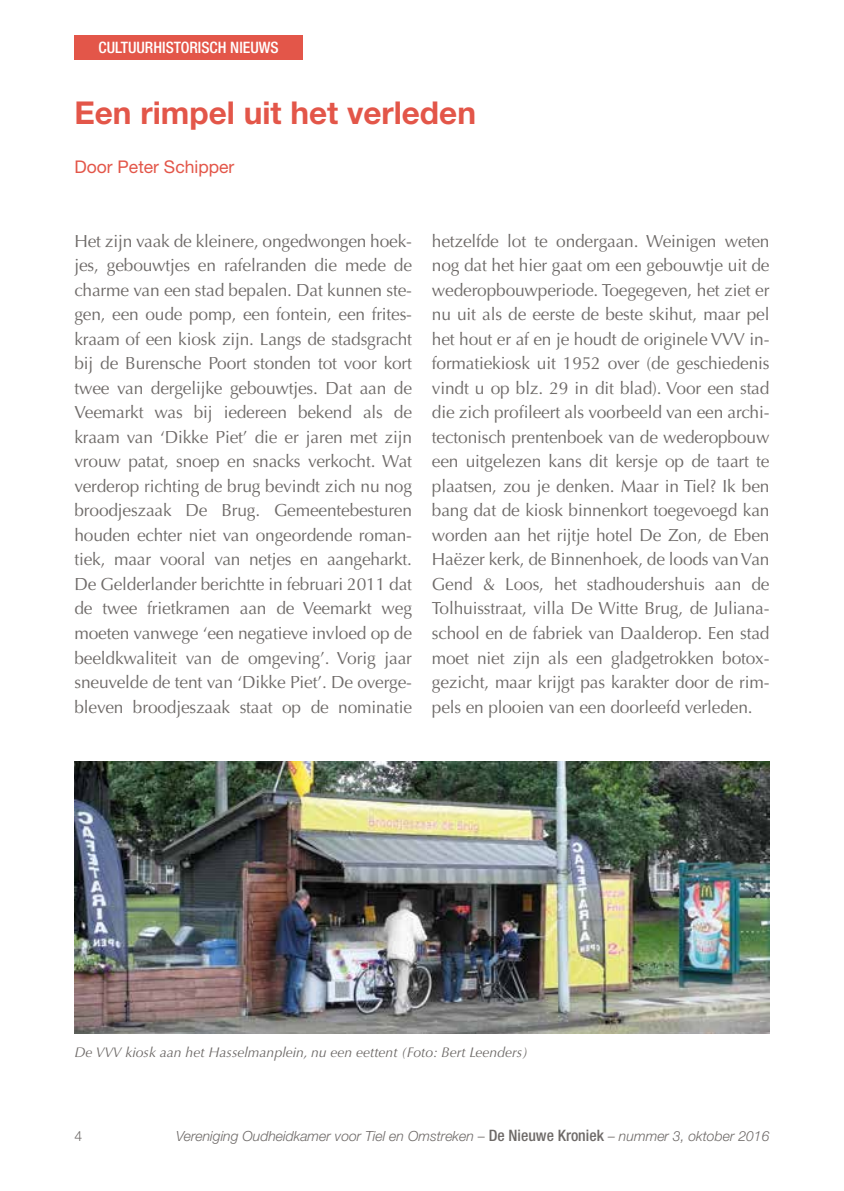
<style>
.page{position:relative;width:844px;height:1191px;background:#fff}
.page>*{position:absolute;margin:0;border:0;box-sizing:border-box;transform-origin:0 0}
.t1{font:700 31.5px "Helvetica Neue LT Std";color:#e35649}
.t2{font:17.5px/24.5px "Optima LT Std";letter-spacing:-.01em;color:#6e6a68;text-align:justify}
.t3{font:17.5px "Helvetica Neue LT Std";color:#e35649}
.t4{font:500 condensed 15.75px "Helvetica Neue LT Std";color:#fff}
.t5{font:italic 300 14px "Helvetica Neue LT Std";color:#6e6a68}
.t6{font:italic 14px "Optima LT Std";color:#6e6a68}
.t7{font:300 14px "Helvetica Neue LT Std";color:#6e6a68}
.s1{font-style:normal}
.s2{font-weight:500;font-style:normal;font-stretch:condensed;font-size:15.75px}
</style>
<div class="page">
<div style="left:74px;top:35px;width:229px;height:25px;background:#e35649"></div>
<img style="left:74px;top:761px;width:695px;height:272px">
<p class="t4" style="left:98px;top:38px;width:182px">CULTUURHISTORISCH NIEUWS</p>
<p class="t4" style="left:135px;top:38px;width:55px">RUBRIEK</p>
<h1 class="t1" style="left:74px;top:93px;width:403px">Een rimpel uit het verleden</h1>
<p class="t3" style="left:74px;top:156px;width:161px">Door Peter Schipper</p>
<p class="t2" style="left:74px;top:229px;width:339px">Het zijn vaak de kleinere, ongedwongen hoek&shy;jes, gebouwtjes en rafelranden die mede de charme van een stad bepalen. Dat kunnen ste&shy;gen, een oude pomp, een fontein, een frites&shy;kraam of een kiosk zijn. Langs de stadsgracht bij de Burensche Poort stonden tot voor kort twee van dergelijke gebouwtjes. Dat aan de Veemarkt was bij iedereen bekend als de kraam van ‘Dikke Piet’ die er jaren met zijn vrouw patat, snoep en snacks verkocht. Wat verderop richting de brug bevindt zich nu nog broodjeszaak De Brug. Gemeentebesturen houden echter niet van ongeordende roman&shy;tiek, maar vooral van netjes en aangeharkt.<br>De Gelderlander berichtte in februari 2011 dat de twee frietkramen aan de Veemarkt weg moeten vanwege ‘een negatieve invloed op de beeldkwaliteit van de omgeving’. Vorig jaar sneuvelde de tent van ‘Dikke Piet’. De overge&shy;bleven broodjeszaak staat op de nominatie</p>
<p class="t2" style="left:432px;top:229px;width:339px">hetzelfde lot te ondergaan. Weinigen weten nog dat het hier gaat om een gebouwtje uit de wederopbouwperiode. Toegegeven, het ziet er nu uit als de eerste de beste skihut, maar pel het hout er af en je houdt de originele VVV in&shy;formatiekiosk uit 1952 over (de geschiedenis vindt u op blz. 29 in dit blad). Voor een stad die zich profileert als voorbeeld van een archi&shy;tectonisch prentenboek van de wederopbouw een uitgelezen kans dit kersje op de taart te plaatsen, zou je denken. Maar in Tiel? Ik ben bang dat de kiosk binnenkort toegevoegd kan worden aan het rijtje hotel De Zon, de Eben Haëzer kerk, de Binnenhoek, de loods van Van Gend &amp; Loos, het stadhoudershuis aan de Tolhuisstraat, villa De Witte Brug, de Juliana&shy;school en de fabriek van Daalderop. Een stad moet niet zijn als een gladgetrokken botox&shy;gezicht, maar krijgt pas karakter door de rim&shy;pels en plooien van een doorleefd verleden.</p>
<p class="t6" style="left:74px;top:1044px;width:454px">De VVV kiosk aan het Hasselmanplein, nu een eettent (Foto: Bert Leenders)</p>
<p class="t7" style="left:74px;top:1127px;width:9px">4</p>
<p class="t5" style="left:176px;top:1128px;width:595px">Vereniging Oudheidkamer voor Tiel en Omstreken <span class="s1">–</span> <span class="s2">De Nieuwe Kroniek</span> – nummer 3, oktober 2016</p>
</div>
